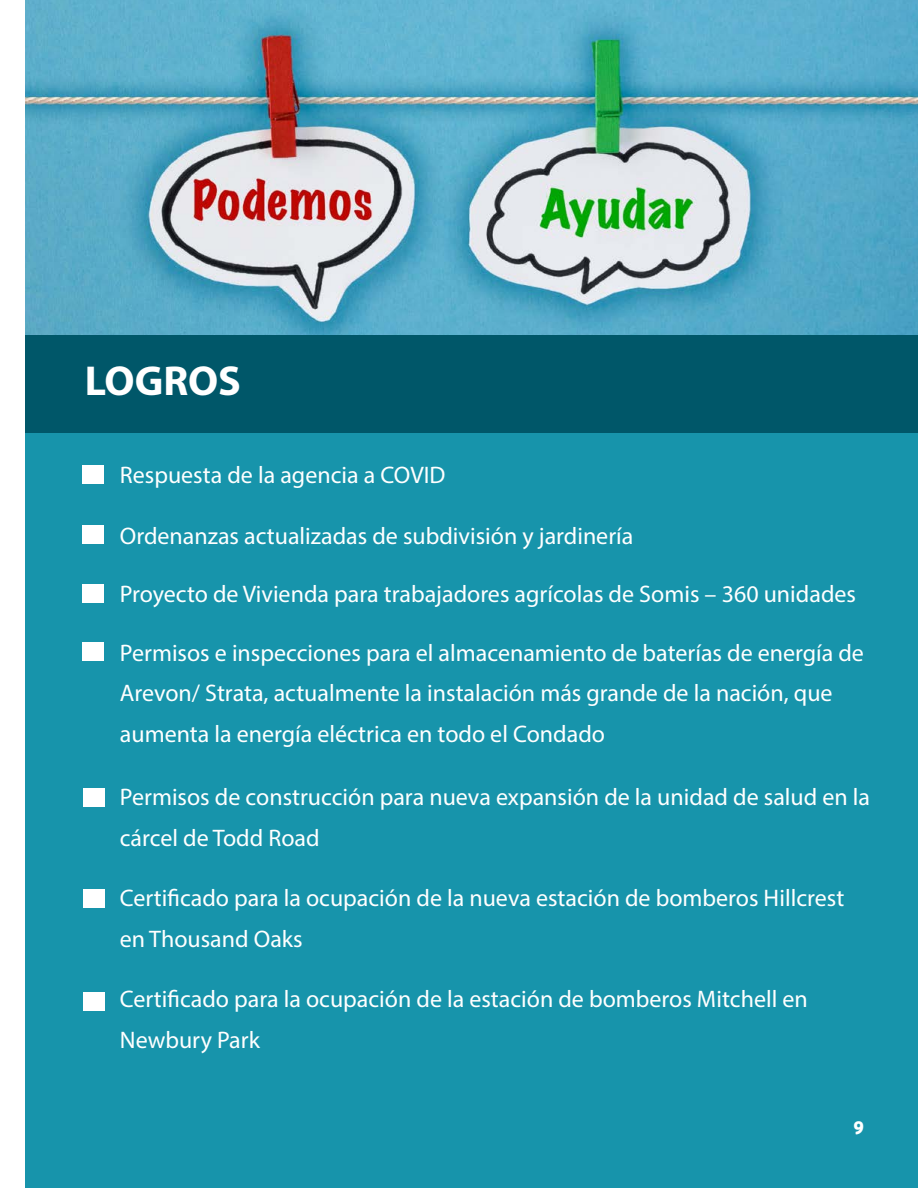
<style>
.page{position:relative;width:918px;height:1188px;background:#fff}
.page>*{position:absolute;margin:0;border:0;box-sizing:border-box;transform-origin:0 0}
.t1{font:700 42px "Myriad Pro";color:#fff}
.t2{font:24px/40.5px "Myriad Pro";color:#fff}
.t3{font:18px "Aller Display";color:#fff}
</style>
<div class="page">
<img style="left:26px;top:0;width:892px;height:336px">
<div style="left:26px;top:336px;width:892px;height:852px;background:#1794ab"></div>
<div style="left:26px;top:336px;width:892px;height:97px;background:#005769"></div>
<div style="left:82px;top:643px;width:22px;height:18px;background:#fff"></div>
<div style="left:82px;top:585px;width:22px;height:18px;background:#fff"></div>
<div style="left:82px;top:525px;width:22px;height:19px;background:#fff"></div>
<div style="left:82px;top:465px;width:22px;height:19px;background:#fff"></div>
<div style="left:84px;top:788px;width:21px;height:19px;background:#fff"></div>
<div style="left:84px;top:889px;width:21px;height:19px;background:#fff"></div>
<div style="left:84px;top:992px;width:21px;height:19px;background:#fff"></div>
<h1 class="t1" style="left:85px;top:354px;width:158px">LOGROS</h1>
<p class="t2" style="left:120px;top:454px;width:327px">Respuesta de la agencia a COVID</p>
<p class="t2" style="left:120px;top:515px;width:515px">Ordenanzas actualizadas de subdivisión y jardinería</p>
<p class="t2" style="left:120px;top:573px;width:738px">Proyecto de Vivienda para trabajadores agrícolas de Somis – 360 unidades</p>
<p class="t2" style="left:120px;top:632px;width:746px">Permisos e inspecciones para el almacenamiento de baterías de energía de<br>Arevon/ Strata, actualmente la instalación más grande de la nación, que aumenta la energía eléctrica en todo el Condado</p>
<p class="t2" style="left:120px;top:775px;width:752px;line-height:41.4px">Permisos de construcción para nueva expansión de la unidad de salud en la cárcel de Todd Road</p>
<p class="t2" style="left:120px;top:877px;width:726px;line-height:41.4px">Certificado para la ocupación de la nueva estación de bomberos Hillcrest en Thousand Oaks</p>
<p class="t2" style="left:120px;top:979px;width:689px">Certificado para la ocupación de la estación de bomberos Mitchell en<br>Newbury Park</p>
<p class="t3" style="left:854px;top:1115px;width:12px">9</p>
</div>
